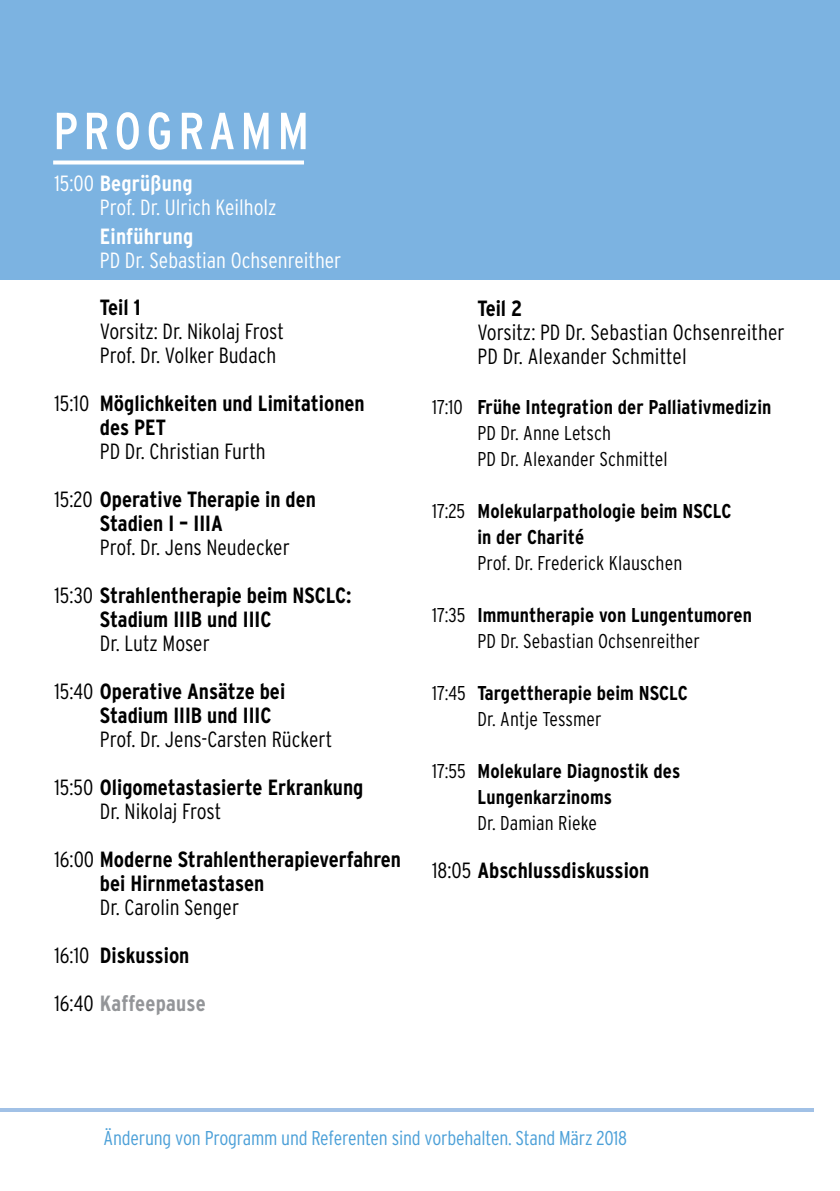
<style>
.page{position:relative;width:840px;height:1191px;background:#fff}
.page>*{position:absolute;margin:0;border:0;box-sizing:border-box;transform-origin:0 0}
.t1{font:condensed 52px "Interstate";letter-spacing:.1em;color:#fff}
.t2{font:300 condensed 22px/48px "Interstate";color:#000}
.t3{font:700 condensed 22px/48px "Interstate";color:#000}
.t4{font:300 condensed 22px/24px "Interstate";color:#fff}
.t5{font:700 condensed 22px "Interstate";letter-spacing:.01em;color:#fff}
.t6{font:300 condensed 20px/26px "Interstate";letter-spacing:.005em;color:#000}
.t7{font:700 condensed 20px/26px "Interstate";letter-spacing:.005em;color:#000}
.t8{font:300 condensed 20px "Interstate";letter-spacing:-.01em;color:#4ca0d8}
.s1{font-weight:700}
.s2{font-weight:300}
.s3{font-weight:700;color:#939598}
</style>
<div class="page">
<div style="left:0;top:0;width:839px;height:280px;background:#7cb3e1"></div>
<hr style="left:0;top:1108px;width:812px;height:3px;background:#a1c1e6">
<svg style="left:53px;top:160px;width:251px;height:4px"></svg>
<h1 class="t1" style="left:53px;top:102px;width:257px">PROGRAMM</h1>
<p class="t4" style="left:100px;top:171px;width:178px;text-indent:-45px">15:00 <span class="s1">Begrüßung<br></span>Prof. Dr. Ulrich Keilholz</p>
<p class="t5" style="left:100px;top:224px;width:95px">Einführung</p>
<p class="t4" style="left:100px;top:248px;width:243px">PD Dr. Sebastian Ochsenreither</p>
<p class="t3" style="left:100px;top:283px;width:42px">Teil 1</p>
<p class="t2" style="left:100px;top:319px;width:185px;line-height:24px">Vorsitz: Dr. Nikolaj Frost<br>Prof. Dr. Volker Budach</p>
<p class="t3" style="left:100px;top:391px;width:266px;line-height:24px;text-indent:-45px"><span class="s2">15:10</span> Möglichkeiten und Limitationen des PET</p>
<p class="t2" style="left:54px;top:427px;width:263px;text-align:center">PD Dr. Christian Furth<br>15:20 <span class="s1">Operative Therapie in den</span></p>
<p class="t3" style="left:100px;top:499px;width:124px">Stadien I – IIIA</p>
<p class="t2" style="left:54px;top:523px;width:298px;text-indent:45px">Prof. Dr. Jens Neudecker<br>15:30 <span class="s1">Strahlentherapie beim NSCLC:</span></p>
<p class="t3" style="left:100px;top:595px;width:173px">Stadium IIIB und IIIC</p>
<p class="t3" style="left:54px;top:619px;width:232px;text-indent:45px"><span class="s2">Dr. Lutz Moser<br>15:40</span> Operative Ansätze bei</p>
<p class="t3" style="left:100px;top:691px;width:173px">Stadium IIIB und IIIC</p>
<p class="t2" style="left:54px;top:715px;width:310px;text-indent:45px">Prof. Dr. Jens-Carsten Rückert<br>15:50 <span class="s1">Oligometastasierte Erkrankung</span></p>
<p class="t3" style="left:54px;top:787px;width:348px;text-indent:45px"><span class="s2">Dr. Nikolaj Frost<br>16:00</span> Moderne Strahlentherapieverfahren</p>
<p class="t3" style="left:100px;top:859px;width:166px">bei Hirnmetastasen</p>
<p class="t2" style="left:54px;top:883px;width:186px;text-indent:45px">Dr. Carolin Senger<br>16:10 <span class="s1">Diskussion<br></span>16:40 <span class="s3">Kaffeepause</span></p>
<p class="t3" style="left:477px;top:284px;width:47px">Teil 2</p>
<p class="t2" style="left:477px;top:320px;width:308px;line-height:24px">Vorsitz: PD Dr. Sebastian Ochsenreither<br>PD Dr. Alexander Schmittel</p>
<p class="t6" style="left:477px;top:394px;width:295px;text-indent:-45px">17:10 <span class="s1">Frühe Integration der Palliativmedizin<br></span>PD Dr. Anne Letsch<br>PD Dr. Alexander Schmittel</p>
<p class="t7" style="left:477px;top:498px;width:255px;text-indent:-45px"><span class="s2">17:25</span> Molekularpathologie beim NSCLC in der Charité</p>
<p class="t6" style="left:477px;top:550px;width:206px">Prof. Dr. Frederick Klauschen</p>
<p class="t6" style="left:432px;top:602px;width:321px;text-align:center">17:35 <span class="s1">Immuntherapie von Lungentumoren<br></span>PD Dr. Sebastian Ochsenreither</p>
<p class="t7" style="left:477px;top:680px;width:212px;text-indent:-45px"><span class="s2">17:45</span> Targettherapie beim NSCLC<br><span class="s2">Dr. Antje Tessmer</span></p>
<p class="t7" style="left:477px;top:758px;width:204px;text-indent:-45px"><span class="s2">17:55</span> Molekulare Diagnostik des<br>Lungenkarzinoms</p>
<p class="t6" style="left:477px;top:810px;width:121px">Dr. Damian Rieke</p>
<p class="t3" style="left:432px;top:846px;width:219px"><span class="s2">18:05</span> Abschlussdiskussion</p>
<p class="t8" style="left:103px;top:1126px;width:525px">Änderung von Programm und Referenten sind vorbehalten. Stand März 2018</p>
</div>
